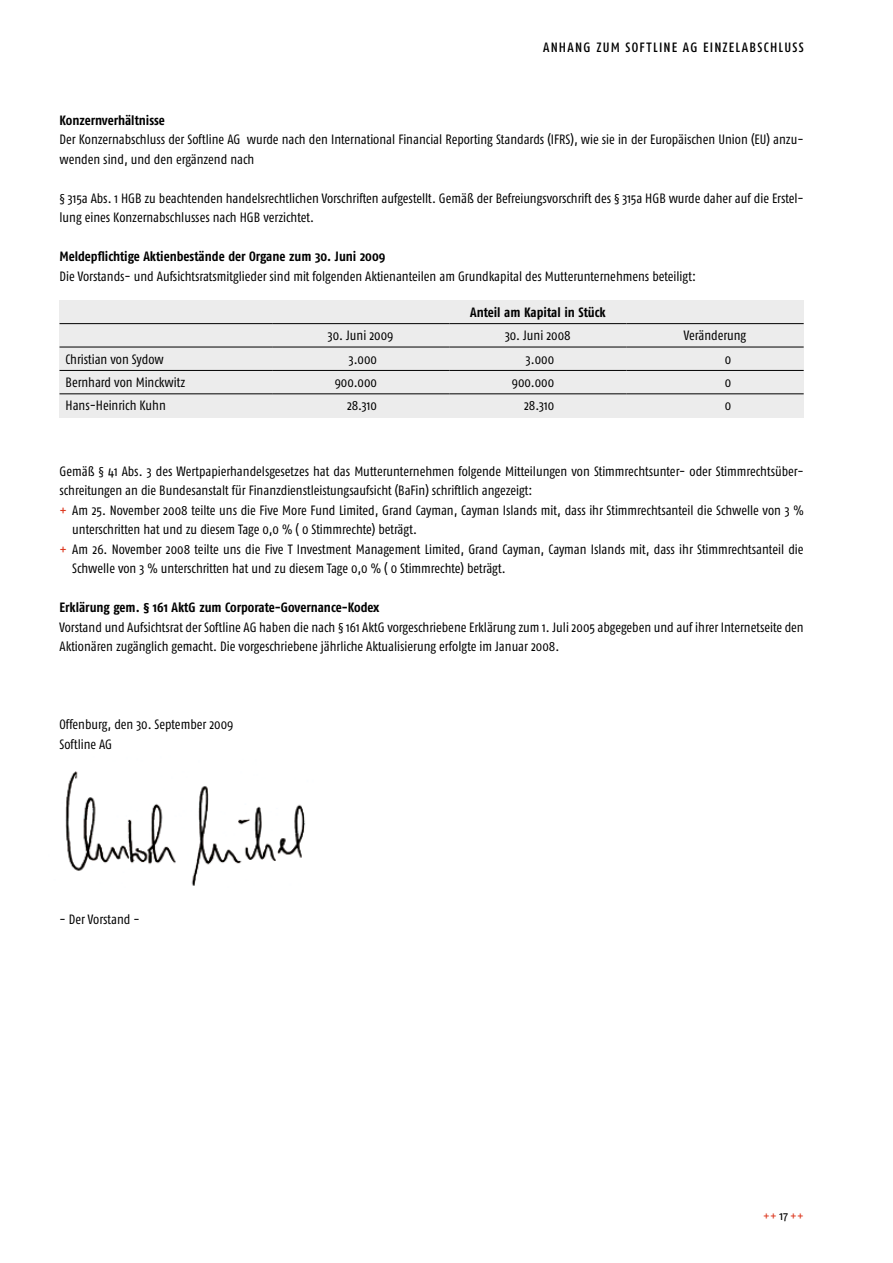
<style>
.page{position:relative;width:893px;height:1263px;background:#fff}
.page>*{position:absolute;margin:0;border:0;box-sizing:border-box;transform-origin:0 0}
.t1{font:13.5px/19.5px "Fago Co";color:#000}
.t2{font:700 13.5px "Fago Co";color:#000}
.t3{font:500 13.5px "Fago Co";letter-spacing:.095em;color:#000}
.t4{font:12px "Fago Co";color:#dd381f}
.s1{color:#dd381f}
.s2{font-family:"Fago No Caps";color:#000}
</style>
<div class="page">
<div style="left:60px;top:300px;width:744px;height:117px;background:#ececec"></div>
<hr style="left:60px;top:323px;width:212px;height:1px;background:#000">
<hr style="left:272px;top:323px;width:177px;height:1px;background:#000">
<hr style="left:449px;top:323px;width:177px;height:1px;background:#000">
<hr style="left:626px;top:323px;width:178px;height:1px;background:#000">
<hr style="left:60px;top:347px;width:212px;height:1px;background:#000">
<hr style="left:272px;top:347px;width:177px;height:1px;background:#000">
<hr style="left:449px;top:347px;width:177px;height:1px;background:#000">
<hr style="left:626px;top:347px;width:178px;height:1px;background:#000">
<hr style="left:60px;top:370px;width:212px;height:1px;background:#000">
<hr style="left:272px;top:370px;width:177px;height:1px;background:#000">
<hr style="left:449px;top:370px;width:177px;height:1px;background:#000">
<hr style="left:626px;top:370px;width:178px;height:1px;background:#000">
<hr style="left:60px;top:394px;width:212px;height:1px;background:#000">
<hr style="left:272px;top:394px;width:177px;height:1px;background:#000">
<hr style="left:449px;top:394px;width:177px;height:1px;background:#000">
<hr style="left:626px;top:394px;width:178px;height:1px;background:#000">
<img style="left:65px;top:771px;width:241px;height:115px">
<p class="t3" style="left:543px;top:40px;width:262px">ANHANG ZUM SOFTLINE AG EI NZELABSCHLUSS</p>
<p class="t2" style="left:60px;top:112px;width:107px">Konzernverhältnisse</p>
<p class="t1" style="left:60px;top:129px;width:746px">Der Konzernabschluss der Softline AG wurde nach den International Financial Reporting Standards (IFRS), wie sie in der Europäischen Union (EU) anzu&shy;wenden sind, und den ergänzend nach</p>
<p class="t1" style="left:60px;top:188px;width:746px">§ 315a Abs. 1 HGB zu beachtenden handelsrechtlichen Vorschriften aufgestellt. Gemäß der Befreiungsvorschrift des § 315a HGB wurde daher auf die Erstel&shy;lung eines Konzernabschlusses nach HGB verzichtet.</p>
<p class="t2" style="left:60px;top:248px;width:327px">Meldepflichtige Aktienbestände der Organe zum 30. Juni 2009</p>
<p class="t1" style="left:60px;top:266px;width:638px">Die Vorstands- und Aufsichtsratsmitglieder sind mit folgenden Aktienanteilen am Grundkapital des Mutterunternehmens beteiligt:</p>
<p class="t2" style="left:470px;top:304px;width:137px">Anteil am Kapital in Stück</p>
<p class="t1" style="left:328px;top:326px;width:67px">30. Juni 2009</p>
<p class="t1" style="left:505px;top:326px;width:67px">30. Juni 2008</p>
<p class="t1" style="left:684px;top:326px;width:64px">Veränderung</p>
<p class="t1" style="left:66px;top:349px;width:100px">Christian von Sydow</p>
<p class="t1" style="left:349px;top:349px;width:30px">3.000</p>
<p class="t1" style="left:526px;top:349px;width:30px">3.000</p>
<p class="t1" style="left:725px;top:349px;width:8px">0</p>
<p class="t1" style="left:66px;top:372px;width:121px">Bernhard von Minckwitz</p>
<p class="t1" style="left:335px;top:372px;width:44px">900.000</p>
<p class="t1" style="left:512px;top:372px;width:44px">900.000</p>
<p class="t1" style="left:725px;top:372px;width:8px">0</p>
<p class="t1" style="left:66px;top:396px;width:102px">Hans-Heinrich Kuhn</p>
<p class="t1" style="left:347px;top:396px;width:32px">28.310</p>
<p class="t1" style="left:524px;top:396px;width:32px">28.310</p>
<p class="t1" style="left:725px;top:396px;width:8px">0</p>
<p class="t1" style="left:60px;top:461px;width:746px">Gemäß § 41 Abs. 3 des Wertpapierhandelsgesetzes hat das Mutterunternehmen folgende Mitteilungen von Stimmrechtsunter- oder Stimmrechtsüber-</p>
<p class="t1" style="left:60px;top:480px;width:474px">schreitungen an die Bundesanstalt für Finanzdienstleistungsaufsicht (BaFin) schriftlich angezeigt:</p>
<p class="t1" style="left:60px;top:500px;width:746px"><span class="s1">+</span> Am 25. November 2008 teilte uns die Five More Fund Limited, Grand Cayman, Cayman Islands mit, dass ihr Stimmrechtsanteil die Schwelle von 3 %</p>
<p class="t1" style="left:72px;top:519px;width:346px">unterschritten hat und zu diesem Tage 0,0 % ( 0 Stimmrechte) beträgt.</p>
<p class="t1" style="left:60px;top:539px;width:746px"><span class="s1">+</span> Am 26. November 2008 teilte uns die Five T Investment Management Limited, Grand Cayman, Cayman Islands mit, dass ihr Stimmrechtsanteil die</p>
<p class="t1" style="left:72px;top:558px;width:435px">Schwelle von 3 % unterschritten hat und zu diesem Tage 0,0 % ( 0 Stimmrechte) beträgt.</p>
<p class="t2" style="left:60px;top:599px;width:321px">Erklärung gem. § 161 AktG zum Corporate-Governance-Kodex</p>
<p class="t1" style="left:60px;top:617px;width:746px">Vorstand und Aufsichtsrat der Softline AG haben die nach § 161 AktG vorgeschriebene Erklärung zum 1. Juli 2005 abgegeben und auf ihrer Internetseite den<br>Aktionären zugänglich gemacht. Die vorgeschriebene jährliche Aktualisierung erfolgte im Januar 2008.</p>
<p class="t1" style="left:60px;top:714px;width:175px">Offenburg, den 30. September 2009<br>Softline AG</p>
<p class="t1" style="left:60px;top:909px;width:82px">- Der Vorstand -</p>
<p class="t4" style="left:763px;top:1209px;width:42px">++ <span class="s2">17</span> ++</p>
</div>
